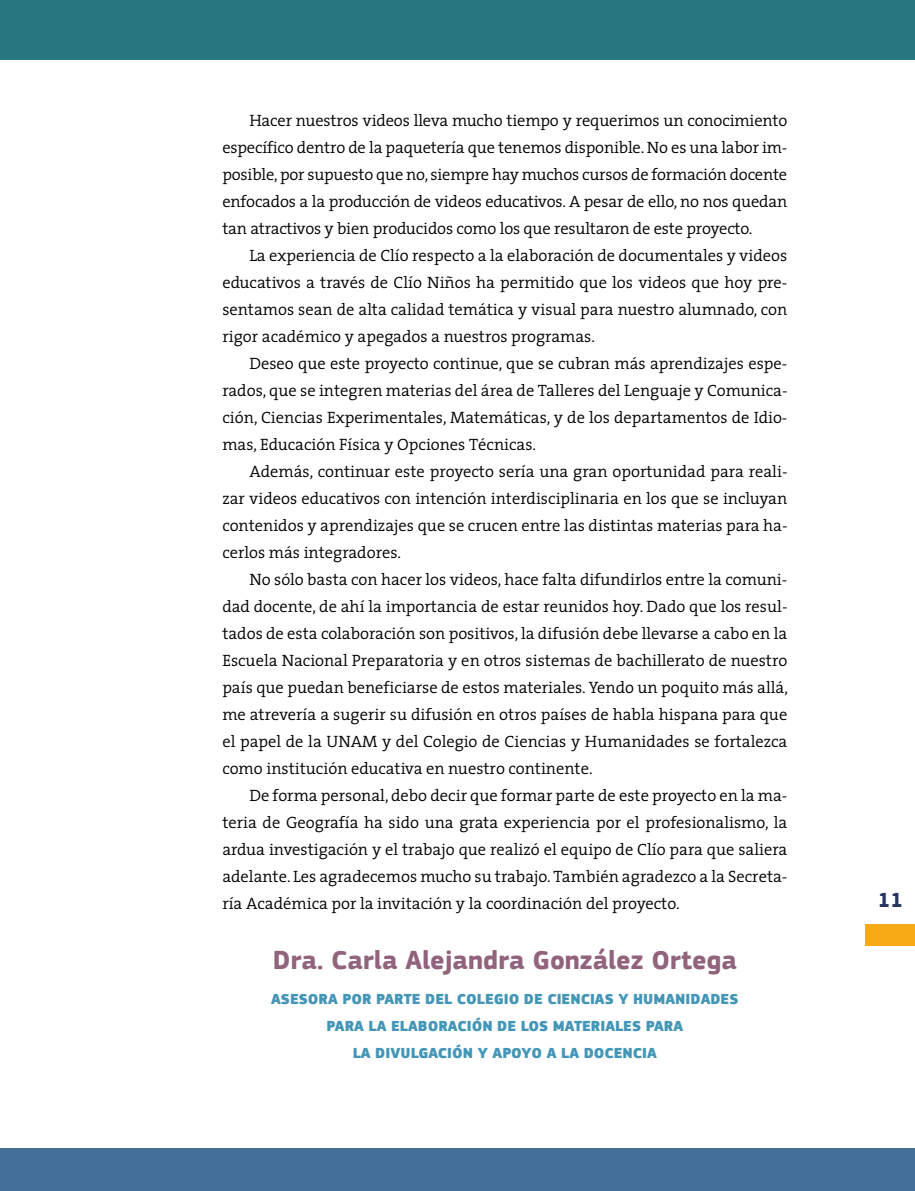
<style>
.page{position:relative;width:915px;height:1191px;background:#fff}
.page>*{position:absolute;margin:0;border:0;box-sizing:border-box;transform-origin:0 0}
.t1{font:700 27px "PF Square Sans Pro";color:#91637d}
.t2{font:700 21px "PF Square Sans Pro";color:#283560}
.t3{font:300 16.5px/27px "The Serif";color:#000;text-align:justify}
.t4{font:900 15px/27px "PF Square Sans Pro";color:#4496b7;text-align:center}
</style>
<div class="page">
<hr style="left:0;top:0;width:1px;height:60px;background:#287881">
<div style="left:1px;top:0;width:913px;height:60px;background:#287881"></div>
<hr style="left:0;top:1147px;width:1px;height:44px;background:#436f98">
<div style="left:1px;top:1147px;width:913px;height:44px;background:#436f98"></div>
<div style="left:865px;top:924px;width:49px;height:21px;background:#f8a916"></div>
<p class="t3" style="left:222px;top:106px;width:566px;text-indent:27px">Hacer nuestros videos lleva mucho tiempo y requerimos un conocimiento específico dentro de la paquetería que tenemos disponible. No es una labor im&shy;posible, por supuesto que no, siempre hay muchos cursos de formación docente enfocados a la producción de videos educativos. A pesar de ello, no nos quedan tan atractivos y bien producidos como los que resultaron de este proyecto.</p>
<p class="t3" style="left:222px;top:241px;width:566px;text-indent:27px">La experiencia de Clío respecto a la elaboración de documentales y videos educativos a través de Clío Niños ha permitido que los videos que hoy pre&shy;sentamos sean de alta calidad temática y visual para nuestro alumnado, con rigor académico y apegados a nuestros programas.</p>
<p class="t3" style="left:222px;top:349px;width:566px;text-indent:27px">Deseo que este proyecto continue, que se cubran más aprendizajes espe&shy;rados, que se integren materias del área de Talleres del Lenguaje y Comunica&shy;ción, Ciencias Experimentales, Matemáticas, y de los departamentos de Idio&shy;mas, Educación Física y Opciones Técnicas.</p>
<p class="t3" style="left:222px;top:457px;width:566px;text-indent:27px">Además, continuar este proyecto sería una gran oportunidad para reali&shy;zar videos educativos con intención interdisciplinaria en los que se incluyan contenidos y aprendizajes que se crucen entre las distintas materias para ha&shy;cerlos más integradores.</p>
<p class="t3" style="left:222px;top:565px;width:567px;text-indent:27px">No sólo basta con hacer los videos, hace falta difundirlos entre la comuni&shy;dad docente, de ahí la importancia de estar reunidos hoy. Dado que los resul&shy;tados de esta colaboración son positivos, la difusión debe llevarse a cabo en la Escuela Nacional Preparatoria y en otros sistemas de bachillerato de nuestro país que puedan beneficiarse de estos materiales. Yendo un poquito más allá, me atrevería a sugerir su difusión en otros países de habla hispana para que el papel de la UNAM y del Colegio de Ciencias y Humanidades se fortalezca como institución educativa en nuestro continente.</p>
<p class="t3" style="left:222px;top:781px;width:566px;text-indent:27px">De forma personal, debo decir que formar parte de este proyecto en la ma&shy;teria de Geografía ha sido una grata experiencia por el profesionalismo, la ardua investigación y el trabajo que realizó el equipo de Clío para que saliera adelante. Les agradecemos mucho su trabajo. También agradezco a la Secreta&shy;ría Académica por la invitación y la coordinación del proyecto.</p>
<h1 class="t1" style="left:273px;top:943px;width:465px">Dra. Carla Alejandra González Ortega</h1>
<p class="t4" style="left:271px;top:986px;width:468px">ASESORA POR PARTE DEL COLEGIO DE CIENCIAS Y HUMANIDADES<br>PARA LA ELABORACIÓN DE LOS MATERIALES PARA<br>LA DIVULGACIÓN Y APOYO A LA DOCENCIA</p>
<p class="t2" style="left:877px;top:887px;width:27px">11</p>
</div>
